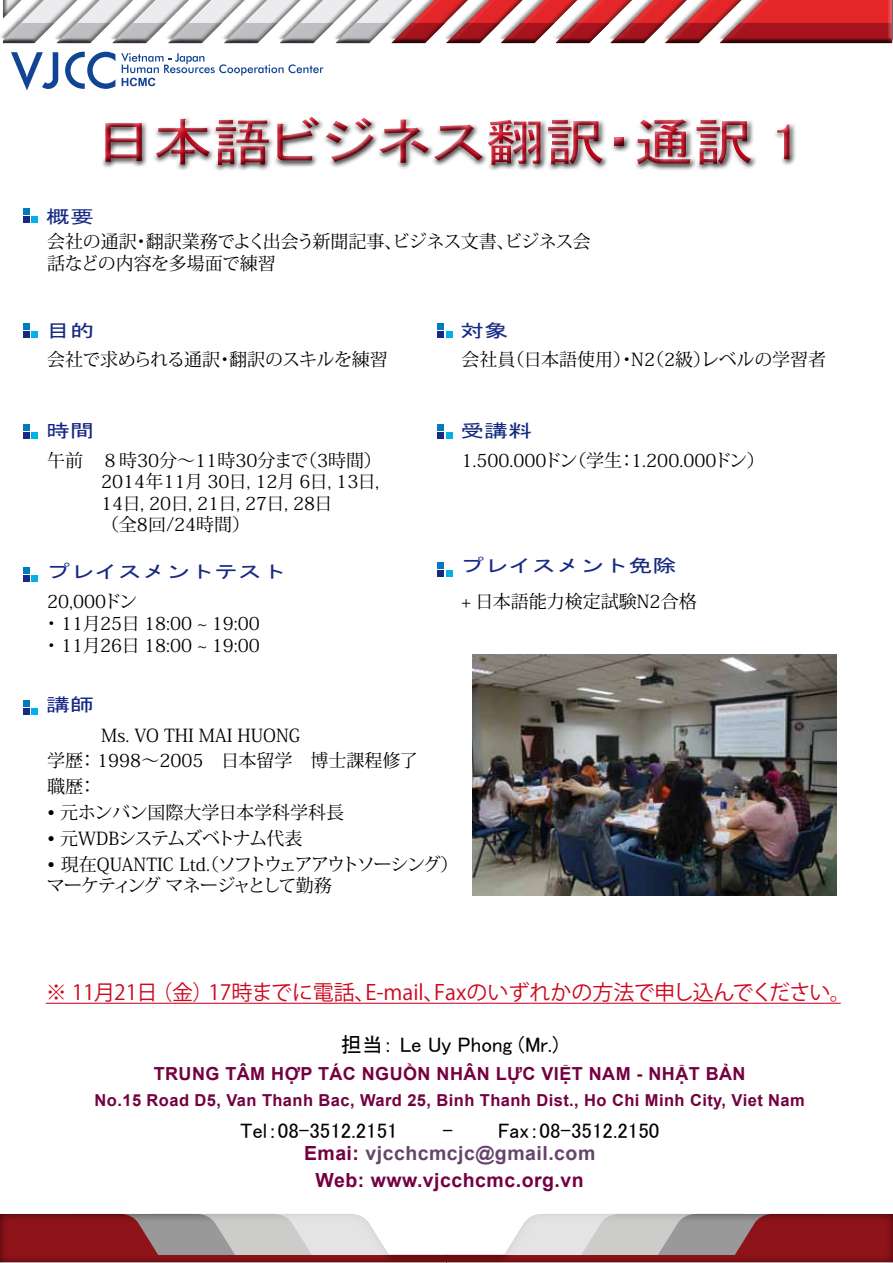
<style>
.page{position:relative;width:893px;height:1263px;background:#fff}
.page>*{position:absolute;margin:0;border:0;box-sizing:border-box;transform-origin:0 0}
.t1{font:51.3px "MS P Gothic";color:#cd071e;scale:1.16 1}
.t2{font:21px "MS P Gothic";color:#000}
.t3{font:21px "Koz Go Pro";color:#cd071e}
.t4{font:700 19.5px/26.5px "Arial";letter-spacing:.025em;color:#740040;text-align:center}
.t5{font:18px/21.6px "Koz Min Pr 6 N";color:#000}
.t6{font:18px/21.6px "Koz Min Pr 6 N";letter-spacing:-.07em;color:#000}
.t7{font:18px/21.6px "Koz Min Pr 6 N";letter-spacing:-.02em;color:#000}
.t8{font:700 18px "Arial";letter-spacing:.025em;color:#740040}
.t9{font:18px "MS Gothic";color:#162983;scale:1.33 1}
.t10{font:18px "Koz Min Pr 6 N";letter-spacing:-.03em;color:#000}
.t11{font:18px "Koz Min Pr 6 N";letter-spacing:-.055em;color:#000}
.t12{font:700 16.5px "Arial";letter-spacing:.025em;color:#740040}
.s1{color:#65456a}
</style>
<div class="page">
<svg style="left:11px;top:52px;width:47px;height:38px"></svg>
<svg style="left:65px;top:52px;width:50px;height:37px"></svg>
<svg style="left:121px;top:53px;width:203px;height:33px"></svg>
<div style="left:99px;top:115px;width:699px;height:59px;background:#000;opacity:.75"></div>
<div style="left:23px;top:216px;width:7px;height:7px;background:#172983"></div>
<div style="left:31px;top:216px;width:7px;height:7px;background:#00b0e6"></div>
<div style="left:23px;top:208px;width:7px;height:7px;background:#007bc0"></div>
<div style="left:23px;top:331px;width:7px;height:7px;background:#172983"></div>
<div style="left:31px;top:331px;width:7px;height:7px;background:#00b0e6"></div>
<div style="left:23px;top:323px;width:7px;height:7px;background:#007bc0"></div>
<div style="left:437px;top:331px;width:7px;height:7px;background:#172983"></div>
<div style="left:446px;top:331px;width:7px;height:7px;background:#00b0e6"></div>
<div style="left:437px;top:323px;width:7px;height:7px;background:#007bc0"></div>
<div style="left:23px;top:708px;width:7px;height:7px;background:#172983"></div>
<div style="left:31px;top:708px;width:7px;height:7px;background:#00b0e6"></div>
<div style="left:23px;top:700px;width:7px;height:6px;background:#007bc0"></div>
<div style="left:23px;top:432px;width:7px;height:7px;background:#172983"></div>
<div style="left:31px;top:432px;width:7px;height:7px;background:#00b0e6"></div>
<div style="left:23px;top:424px;width:7px;height:7px;background:#007bc0"></div>
<div style="left:437px;top:432px;width:7px;height:7px;background:#172983"></div>
<div style="left:446px;top:432px;width:7px;height:7px;background:#00b0e6"></div>
<div style="left:437px;top:424px;width:7px;height:7px;background:#007bc0"></div>
<div style="left:437px;top:570px;width:7px;height:7px;background:#172983"></div>
<div style="left:446px;top:570px;width:7px;height:7px;background:#00b0e6"></div>
<div style="left:437px;top:562px;width:7px;height:6px;background:#007bc0"></div>
<div style="left:23px;top:576px;width:7px;height:6px;background:#172983"></div>
<div style="left:31px;top:576px;width:7px;height:6px;background:#00b0e6"></div>
<div style="left:23px;top:568px;width:7px;height:6px;background:#007bc0"></div>
<hr style="left:46px;top:1003px;width:795px;height:1px;background:#cd071e">
<div style="left:0;top:0;width:893px;height:49px;background:#000;opacity:.75"></div>
<div style="left:0;top:1214px;width:893px;height:49px;background:#000;opacity:.75"></div>
<img style="left:473px;top:654px;width:364px;height:242px">
<h1 class="t1" style="left:94px;top:116px;width:611px">日本語ビジネス翻訳・通訳 1</h1>
<p class="t9" style="left:46px;top:207px;width:38px">概要</p>
<p class="t7" style="left:47px;top:231px;width:545px">会社の通訳・翻訳業務でよく出会う新聞記事、ビジネス文書、ビジネス会話などの内容を多場面で練習</p>
<p class="t9" style="left:46px;top:321px;width:38px">目的</p>
<p class="t9" style="left:460px;top:321px;width:38px">対象</p>
<p class="t10" style="left:47px;top:350px;width:342px">会社で求められる通訳・翻訳のスキルを練習</p>
<p class="t5" style="left:461px;top:349px;width:366px">会社員（日本語使用）・N2（2級）レベルの学習者</p>
<p class="t9" style="left:46px;top:422px;width:38px">時間</p>
<p class="t9" style="left:460px;top:422px;width:56px">受講料</p>
<p class="t5" style="left:101px;top:450px;width:282px;text-indent:-54px">午前　８時30分～11時30分まで（3時間）<br>2014年11月 30日, 12月 6日, 13日,<br>14日, 20日, 21日, 27日, 28日<br>（全8回/24時間）</p>
<p class="t5" style="left:461px;top:450px;width:305px">1.500.000ドン（学生：1.200.000ドン）</p>
<p class="t9" style="left:46px;top:562px;width:182px">プレイスメントテスト</p>
<p class="t9" style="left:460px;top:557px;width:164px">プレイスメント免除</p>
<p class="t5" style="left:47px;top:591px;width:109px">20,000ドン　</p>
<p class="t5" style="left:461px;top:591px;width:237px">+ 日本語能力検定試験N2合格</p>
<p class="t5" style="left:43px;top:613px;width:219px">・11月25日 18:00 ~ 19:00・11月26日 18:00 ~ 19:00</p>
<p class="t9" style="left:46px;top:695px;width:38px">講師</p>
<p class="t5" style="left:47px;top:722px;width:372px;line-height:25.8px;text-indent:54px">Ms. VO THI MAI HUONG<br>学歴：1998～2005　日本留学　博士課程修了職歴：</p>
<p class="t5" style="left:47px;top:802px;width:299px">• 元ホンバン国際大学日本学科学科長</p>
<p class="t11" style="left:47px;top:828px;width:257px">• 元WDBシステムズベトナム代表</p>
<p class="t6" style="left:47px;top:854px;width:413px">• 現在QUANTIC Ltd.（ソフトウェアアウトソーシング）マーケティングマネージャとして勤務</p>
<p class="t3" style="left:46px;top:979px;width:807px">※ 11月21日 （金）17時までに電話、E-mail、Faxのいずれかの方法で申し込んでください。</p>
<p class="t2" style="left:341px;top:1033px;width:219px">担当： Le Uy Phong (Mr.)</p>
<p class="t8" style="left:154px;top:1061px;width:593px">TRUNG TÂM HỢP TÁC NGUỒN NHÂN LỰC VIỆT NAM - NHẬT BẢN</p>
<p class="t12" style="left:95px;top:1089px;width:712px">No.15 Road D5, Van Thanh Bac, Ward 25, Binh Thanh Dist., Ho Chi Minh City, Viet Nam</p>
<p class="t2" style="left:240px;top:1120px;width:159px">Tel：08-3512.2151</p>
<p class="t2" style="left:442px;top:1120px;width:218px">- Fax：08-3512.2150</p>
<p class="t4" style="left:304px;top:1140px;width:293px">Emai: <span class="s1">vjcchcmcjc@gmail.com<br></span>Web: www.vjcchcmc.org.vn</p>
</div>
